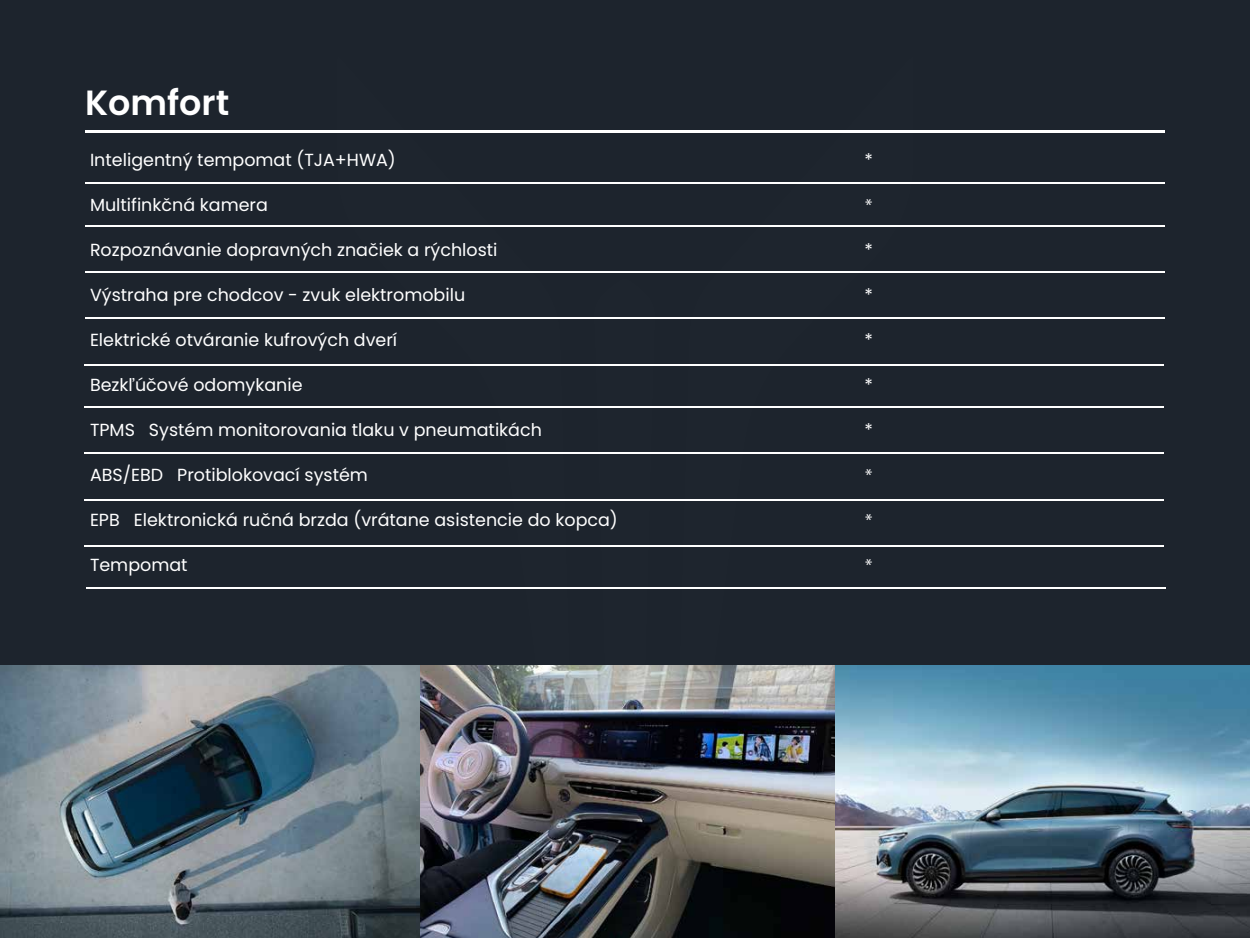
<style>
.page{position:relative;width:1250px;height:938px;background:#1d242d}
.page>*{position:absolute;margin:0;border:0;box-sizing:border-box;transform-origin:0 0}
.t1{font:600 35px "Poppins";color:#fff}
.t2{font:17.5px "Poppins";color:#fff}
.t3{font:17.5px "Myriad Pro";color:#fff}
</style>
<div class="page">
<svg style="left:677px;top:132px;width:237px;height:456px"></svg>
<svg style="left:336px;top:132px;width:236px;height:456px"></svg>
<svg style="left:594px;top:317px;width:61px;height:271px"></svg>
<hr style="left:85px;top:130px;width:1080px;height:2px;background:#fff">
<hr style="left:85px;top:182px;width:1080px;height:2px;background:#fff">
<hr style="left:85px;top:225px;width:1080px;height:1px;background:#fff">
<hr style="left:85px;top:271px;width:1080px;height:1px;background:#fff">
<hr style="left:85px;top:318px;width:1080px;height:1px;background:#fff">
<hr style="left:84px;top:364px;width:1080px;height:1px;background:#fff">
<hr style="left:84px;top:406px;width:1080px;height:2px;background:#fff">
<hr style="left:84px;top:452px;width:1080px;height:2px;background:#fff">
<hr style="left:84px;top:499px;width:1080px;height:1px;background:#fff">
<hr style="left:84px;top:545px;width:1080px;height:1px;background:#fff">
<hr style="left:86px;top:588px;width:1080px;height:1px;background:#fff">
<img style="left:0;top:665px;width:1250px;height:273px">
<h1 class="t1" style="left:85px;top:82px;width:146px">Komfort</h1>
<p class="t2" style="left:90px;top:150px;width:307px">Inteligentný tempomat (TJA+HWA)</p>
<p class="t2" style="left:90px;top:195px;width:179px">Multifinkčná kamera</p>
<p class="t2" style="left:90px;top:240px;width:409px">Rozpoznávanie dopravných značiek a rýchlosti</p>
<p class="t2" style="left:90px;top:285px;width:377px">Výstraha pre chodcov - zvuk elektromobilu</p>
<p class="t2" style="left:90px;top:330px;width:309px">Elektrické otváranie kufrových dverí</p>
<p class="t2" style="left:90px;top:375px;width:214px">Bezkľúčové odomykanie</p>
<p class="t2" style="left:90px;top:420px;width:453px">TPMS Systém monitorovania tlaku v pneumatikách</p>
<p class="t2" style="left:90px;top:465px;width:279px">ABS/EBD Protiblokovací systém</p>
<p class="t2" style="left:90px;top:510px;width:529px">EPB Elektronická ručná brzda (vrátane asistencie do kopca)</p>
<p class="t2" style="left:90px;top:555px;width:99px">Tempomat</p>
<p class="t2" style="left:864px;top:150px;width:10px">*</p>
<p class="t3" style="left:865px;top:195px;width:9px">*</p>
<p class="t2" style="left:864px;top:240px;width:10px">*</p>
<p class="t2" style="left:864px;top:285px;width:10px">*</p>
<p class="t2" style="left:864px;top:330px;width:10px">*</p>
<p class="t2" style="left:864px;top:375px;width:10px">*</p>
<p class="t2" style="left:864px;top:420px;width:10px">*</p>
<p class="t3" style="left:865px;top:464px;width:9px">*</p>
<p class="t3" style="left:865px;top:509px;width:9px">*</p>
<p class="t3" style="left:865px;top:554px;width:9px">*</p>
</div>
